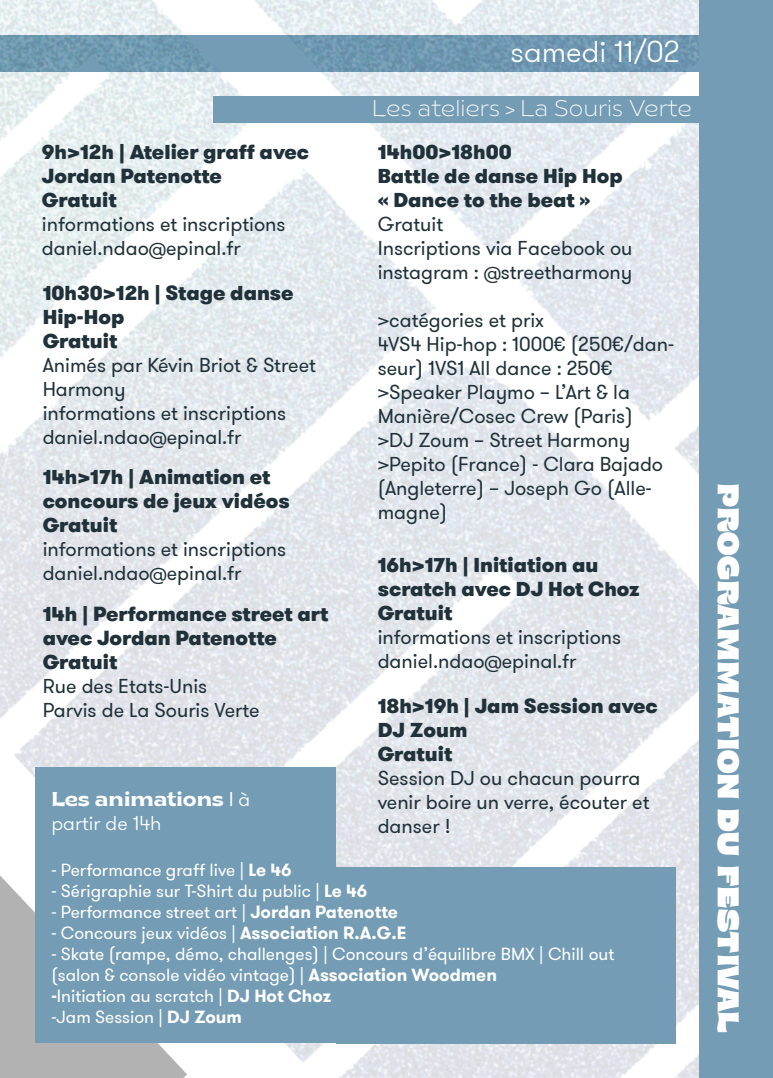
<style>
.page{position:relative;width:773px;height:1078px;background:#fff}
.page>*{position:absolute;margin:0;border:0;box-sizing:border-box;transform-origin:0 0}
.t1{font:900 30px "Brice";color:#fff}
.t2{font:300 30px "GT Walsheim Pro";color:#fff}
.t3{font:200 22.5px "Brice";color:#fff}
.t4{font:20px/24px "GT Walsheim Pro";color:#203139}
.t5{font:900 20px/24px "GT Walsheim Pro";color:#203139}
.t6{font:600 20px "Brice";color:#fff}
.t7{font:300 20px "GT Walsheim Pro";color:#fff}
.t8{font:17.5px/21px "GT Walsheim Pro";color:#fff}
.s1{font-family:"GT Walsheim Pro";font-weight:300}
.s2{font-weight:700}
</style>
<div class="page">
<img style="left:0;top:0;width:699px;height:1077px">
<div style="left:699px;top:0;width:73px;height:1077px;background:#749cb4"></div>
<div style="left:213px;top:96px;width:510px;height:26px;background:#749cb4"></div>
<div style="left:35px;top:767px;width:301px;height:275px;background:#749cb4"></div>
<div style="left:336px;top:866px;width:339px;height:176px;background:#749cb4"></div>
<h1 class="t2" style="left:510px;top:32px;width:170px">samedi 11/02</h1>
<p class="t5" style="left:42px;top:140px;width:269px">9h&gt;12h | Atelier graff avec<br>Jordan Patenotte<br>Gratuit</p>
<p class="t4" style="left:42px;top:212px;width:245px">informations et inscriptions daniel.ndao@epinal.fr</p>
<p class="t5" style="left:43px;top:280px;width:252px">10h30&gt;12h | Stage danse<br>Hip-Hop<br>Gratuit</p>
<p class="t4" style="left:43px;top:353px;width:275px">Animés par Kévin Briot &amp; Street<br>Harmony<br>informations et inscriptions daniel.ndao@epinal.fr</p>
<p class="t5" style="left:43px;top:464px;width:249px">14h&gt;17h | Animation et concours de jeux vidéos<br>Gratuit</p>
<p class="t4" style="left:43px;top:537px;width:245px">informations et inscriptions daniel.ndao@epinal.fr</p>
<p class="t5" style="left:43px;top:602px;width:287px">14h | Performance street art avec Jordan Patenotte<br>Gratuit</p>
<p class="t4" style="left:43px;top:674px;width:218px">Rue des Etats-Unis<br>Parvis de La Souris Verte</p>
<p class="t6" style="left:51px;top:789px;width:200px">Les animations | <span class="s1">à</span></p>
<p class="t7" style="left:51px;top:810px;width:112px">partir de 14h</p>
<p class="t3" style="left:372px;top:98px;width:321px">Les ateliers &gt; La Souris Verte</p>
<p class="t5" style="left:377px;top:140px;width:246px">14h00&gt;18h00<br>Battle de danse Hip Hop « Dance to the beat »</p>
<p class="t4" style="left:377px;top:212px;width:256px">Gratuit<br>Inscriptions via Facebook ou instagram : @streetharmony</p>
<p class="t4" style="left:377px;top:308px;width:298px">&gt;catégories et prix<br>4VS4 Hip-hop : 1000€ (250€/dan&shy;seur) 1VS1 All dance : 250€ &gt;Speaker Playmo – L’Art &amp; la<br>Manière/Cosec Crew (Paris)<br>&gt;DJ Zoum – Street Harmony &gt;Pepito (France) - Clara Bajado (Angleterre) – Joseph Go (Alle&shy;magne)</p>
<p class="t5" style="left:377px;top:552px;width:263px">16h&gt;17h | Initiation au scratch avec DJ Hot Choz<br>Gratuit</p>
<p class="t4" style="left:377px;top:625px;width:245px">informations et inscriptions daniel.ndao@epinal.fr</p>
<p class="t5" style="left:377px;top:693px;width:282px">18h&gt;19h | Jam Session avec<br>DJ Zoum<br>Gratuit</p>
<p class="t4" style="left:377px;top:766px;width:273px">Session DJ ou chacun pourra venir boire un verre, écouter et danser !</p>
<p class="t8" style="left:51px;top:859px;width:242px">- Performance graff live | <span class="s2">Le 46</span></p>
<p class="t8" style="left:51px;top:880px;width:317px">- Sérigraphie sur T-Shirt du public | <span class="s2">Le 46</span></p>
<p class="t8" style="left:51px;top:901px;width:348px">- Performance street art | <span class="s2">Jordan Patenotte</span></p>
<p class="t8" style="left:51px;top:922px;width:356px">- Concours jeux vidéos | <span class="s2">Association R.A.G.E</span></p>
<p class="t8" style="left:51px;top:943px;width:564px">- Skate (rampe, démo, challenges) | Concours d’équilibre BMX | Chill out (salon &amp; console vidéo vintage) | <span class="s2">Association Woodmen<br>-</span>Initiation au scratch | <span class="s2">DJ Hot Choz<br></span>-Jam Session | <span class="s2">DJ Zoum</span></p>
<h1 class="t1" style="left:742px;top:483px;width:550px;rotate:90deg">PROGRAMMATION DU FESTIVAL</h1>
</div>
